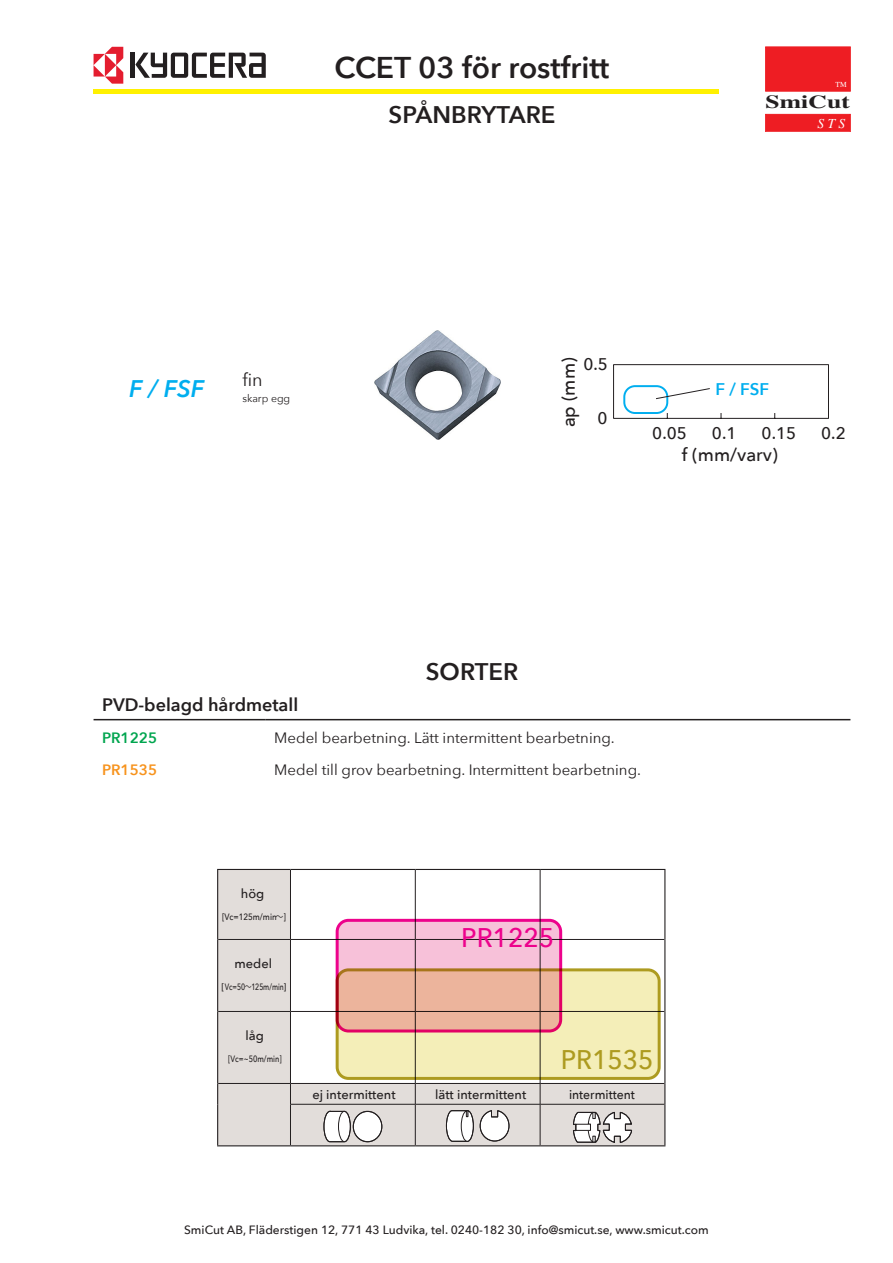
<style>
.page{position:relative;width:893px;height:1263px;background:#fff}
.page>*{position:absolute;margin:0;border:0;box-sizing:border-box;transform-origin:0 0}
.t1{font:600 30px "Avenir Next";color:#231f20}
.t2{font:500 26.85px "Avenir Next";color:#ad9b20;scale:.96 1}
.t3{font:500 26.85px "Avenir Next";color:#ed028c;scale:.96 1}
.t4{font:600 24px "Avenir Next";color:#231f20}
.t5{font:italic 600 24px "Avenir Next";color:#00aeef}
.t6{font:700 18.45px "Times";color:#231f20;scale:1.4 1}
.t7{font:500 18.3px "Avenir Next";color:#231f20}
.t8{font:600 18px "Avenir Next";color:#231f20}
.t9{font:18px "Avenir Next";color:#231f20}
.t10{font:500 16.8px "Avenir Next";color:#231f20}
.t11{font:600 16.8px "Avenir Next";color:#00aeef}
.t12{font:15px "Avenir Next";color:#231f20}
.t13{font:600 15px "Avenir Next";color:#00a54f}
.t14{font:600 15px "Avenir Next";color:#f7931d}
.t15{font:italic 13.8px "Times";color:#fff}
.t16{font:500 12.9px "Avenir Next";color:#231f20}
.t17{font:500 12.9px "Avenir Next";color:#231f20;scale:.95 1}
.t18{font:500 12px "Avenir Next";color:#231f20}
.t19{font:10.5px "Avenir Next";color:#231f20}
.t20{font:500 9.15px "Avenir Next";color:#231f20}
.t21{font:500 9.15px "Avenir Next";color:#231f20;scale:.87 1}
.t22{font:500 9.15px "Avenir Next";color:#231f20;scale:.8 1}
.t23{font:7.65px "Times";color:#fff}
.s1{font-family:"Koz Go Pr 6 N";font-weight:400}
</style>
<div class="page">
<div style="left:765px;top:47px;width:85px;height:44px;background:#ee1d23"></div>
<svg style="left:765px;top:114px;width:85px;height:18px;background:#ee1f25"></svg>
<div style="left:94px;top:89px;width:625px;height:5px;background:#fff101"></div>
<hr style="left:131px;top:53px;width:4px;height:25px;background:#231f20">
<svg style="left:135px;top:53px;width:131px;height:25px"></svg>
<svg style="left:94px;top:47px;width:29px;height:37px"></svg>
<img style="left:374px;top:330px;width:127px;height:109px">
<svg style="left:613px;top:364px;width:216px;height:55px"></svg>
<hr style="left:94px;top:719px;width:172px;height:1px;background:#231f20">
<hr style="left:266px;top:719px;width:584px;height:1px;background:#231f20">
<svg style="left:218px;top:870px;width:446px;height:275px;background:#ded9d6"></svg>
<svg style="left:291px;top:870px;width:373px;height:213px"></svg>
<hr style="left:290px;top:870px;width:1px;height:69px;background:#231f20">
<hr style="left:415px;top:870px;width:1px;height:69px;background:#231f20">
<hr style="left:540px;top:870px;width:1px;height:69px;background:#231f20">
<hr style="left:218px;top:939px;width:72px;height:1px;background:#231f20">
<hr style="left:290px;top:939px;width:125px;height:1px;background:#231f20">
<hr style="left:290px;top:940px;width:1px;height:71px;background:#231f20">
<hr style="left:540px;top:939px;width:124px;height:1px;background:#231f20">
<hr style="left:218px;top:1011px;width:72px;height:1px;background:#231f20">
<hr style="left:290px;top:1011px;width:125px;height:1px;background:#231f20">
<hr style="left:290px;top:1012px;width:1px;height:71px;background:#231f20">
<hr style="left:415px;top:1012px;width:1px;height:71px;background:#231f20">
<hr style="left:540px;top:1011px;width:124px;height:1px;background:#231f20">
<hr style="left:540px;top:1012px;width:1px;height:71px;background:#231f20">
<hr style="left:218px;top:1083px;width:72px;height:1px;background:#231f20">
<hr style="left:290px;top:1083px;width:125px;height:1px;background:#231f20">
<svg style="left:290px;top:1084px;width:1px;height:20px"></svg>
<hr style="left:415px;top:1083px;width:125px;height:1px;background:#231f20">
<svg style="left:415px;top:1084px;width:1px;height:20px"></svg>
<hr style="left:540px;top:1083px;width:124px;height:1px;background:#231f20">
<svg style="left:540px;top:1084px;width:1px;height:20px"></svg>
<hr style="left:290px;top:1104px;width:125px;height:1px;background:#231f20">
<hr style="left:290px;top:1104px;width:1px;height:41px;background:#231f20">
<hr style="left:415px;top:1104px;width:125px;height:1px;background:#231f20">
<hr style="left:415px;top:1104px;width:1px;height:41px;background:#231f20">
<hr style="left:540px;top:1104px;width:124px;height:1px;background:#231f20">
<hr style="left:540px;top:1104px;width:1px;height:41px;background:#231f20">
<hr style="left:217px;top:869px;width:73px;height:1px;background:#231f20">
<hr style="left:217px;top:870px;width:1px;height:69px;background:#231f20">
<hr style="left:290px;top:869px;width:125px;height:1px;background:#231f20">
<hr style="left:415px;top:869px;width:125px;height:1px;background:#231f20">
<hr style="left:540px;top:869px;width:125px;height:1px;background:#231f20">
<hr style="left:664px;top:870px;width:1px;height:69px;background:#231f20">
<hr style="left:217px;top:939px;width:1px;height:72px;background:#231f20">
<hr style="left:664px;top:939px;width:1px;height:72px;background:#231f20">
<hr style="left:217px;top:1011px;width:1px;height:72px;background:#231f20">
<hr style="left:664px;top:1011px;width:1px;height:72px;background:#231f20">
<svg style="left:217px;top:1083px;width:1px;height:21px"></svg>
<svg style="left:664px;top:1083px;width:1px;height:21px"></svg>
<hr style="left:217px;top:1104px;width:1px;height:41px;background:#231f20">
<hr style="left:664px;top:1104px;width:1px;height:41px;background:#231f20">
<hr style="left:217px;top:1145px;width:73px;height:1px;background:#231f20">
<hr style="left:290px;top:1145px;width:125px;height:1px;background:#231f20">
<hr style="left:415px;top:1145px;width:125px;height:1px;background:#231f20">
<hr style="left:540px;top:1145px;width:125px;height:1px;background:#231f20">
<div style="left:353px;top:1111px;width:29px;height:31px;background:#fff;border:1px solid #231f20;border-radius:50%"></div>
<svg style="left:323px;top:1111px;width:28px;height:31px"></svg>
<div style="left:353px;top:1111px;width:29px;height:31px;border:1px solid #231f20;border-radius:50%"></div>
<svg style="left:480px;top:1110px;width:30px;height:32px"></svg>
<svg style="left:446px;top:1110px;width:28px;height:32px"></svg>
<svg style="left:573px;top:1111px;width:59px;height:32px"></svg>
<div style="left:337px;top:970px;width:322px;height:108px;background:#f4eeb8;border-radius:11px"></div>
<div style="left:336px;top:968px;width:325px;height:112px;border:3px solid #ad9b20;border-radius:11px"></div>
<svg style="left:337px;top:920px;width:224px;height:111px;background:#e8b2ad"></svg>
<div style="left:336px;top:919px;width:226px;height:113px;border:3px solid #ed028c;border-radius:11px"></div>
<h1 class="t1" style="left:335px;top:48px;width:276px">CCET 03 för rostfritt</h1>
<h3 class="t4" style="left:389px;top:99px;width:168px">SPÅNBRYTARE</h3>
<p class="t23" style="left:835px;top:80px;width:13px">TM</p>
<p class="t15" style="left:818px;top:115px;width:29px">S T S</p>
<p class="t6" style="left:765px;top:90px;width:62px">SmiCut</p>
<h3 class="t5" style="left:129px;top:373px;width:77px">F / FSF</h3>
<p class="t9" style="left:242px;top:368px;width:22px">fin</p>
<p class="t19" style="left:242px;top:392px;width:49px">skarp egg</p>
<p class="t10" style="left:583px;top:353px;width:26px">0.5</p>
<p class="t7" style="left:557px;top:427px;width:71px;rotate:-90deg">ap (mm)</p>
<p class="t10" style="left:597px;top:407px;width:12px">0</p>
<p class="t11" style="left:715px;top:378px;width:55px">F / FSF</p>
<p class="t10" style="left:652px;top:422px;width:36px">0.05</p>
<p class="t10" style="left:712px;top:422px;width:26px">0.1</p>
<p class="t10" style="left:762px;top:422px;width:36px">0.15</p>
<p class="t10" style="left:821px;top:422px;width:26px">0.2</p>
<p class="t7" style="left:682px;top:443px;width:97px">f (mm/varv)</p>
<h3 class="t4" style="left:426px;top:656px;width:94px">SORTER</h3>
<p class="t8" style="left:102px;top:693px;width:198px">PVD-belagd hårdmetall</p>
<p class="t13" style="left:102px;top:728px;width:57px">PR1225</p>
<p class="t12" style="left:274px;top:728px;width:342px">Medel bearbetning. Lätt intermittent bearbetning.</p>
<p class="t14" style="left:102px;top:760px;width:57px">PR1535</p>
<p class="t12" style="left:274px;top:760px;width:368px">Medel till grov bearbetning. Intermittent bearbetning.</p>
<p class="t16" style="left:241px;top:885px;width:25px">hög</p>
<p class="t21" style="left:222px;top:911px;width:75px">[Vc=125m/min<span class="s1">～</span>]</p>
<p class="t16" style="left:234px;top:955px;width:39px">medel</p>
<p class="t20" style="left:222px;top:981px;width:66px">[Vc=50<span class="s1">～</span>125m/min]</p>
<p class="t16" style="left:246px;top:1027px;width:20px">låg</p>
<p class="t22" style="left:228px;top:1053px;width:68px">[Vc=~50m/min]</p>
<h2 class="t3" style="left:461px;top:920px;width:98px">PR1225</h2>
<h2 class="t2" style="left:561px;top:1042px;width:98px">PR1535</h2>
<p class="t16" style="left:312px;top:1086px;width:85px">ej intermittent</p>
<p class="t16" style="left:435px;top:1086px;width:93px">lätt intermittent</p>
<p class="t17" style="left:569px;top:1086px;width:71px">intermittent</p>
<p class="t18" style="left:184px;top:1222px;width:526px">SmiCut AB, Fläderstigen 12, 771 43 Ludvika, tel. 0240-182 30, info@smicut.se, www.smicut.com</p>
</div>
